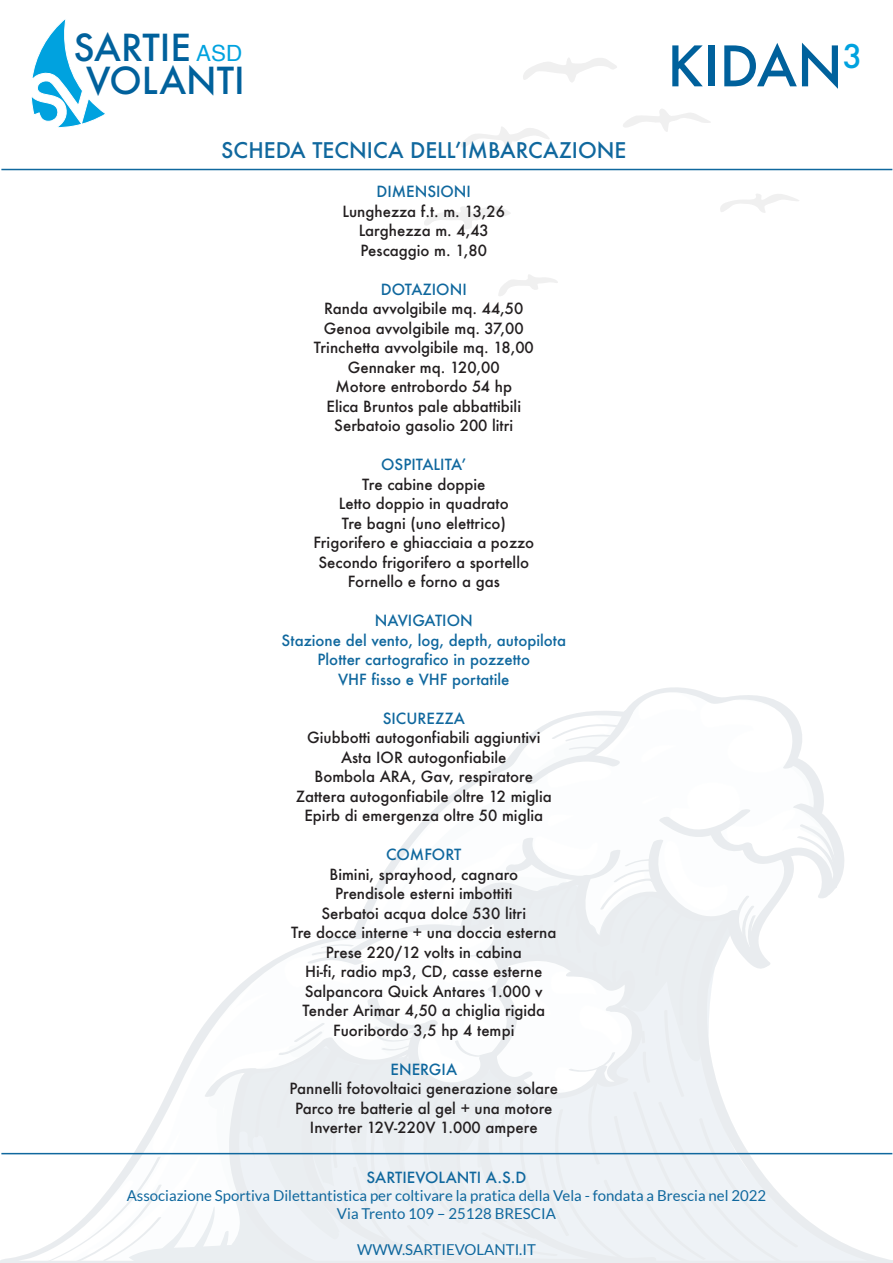
<style>
.page{position:relative;width:893px;height:1263px;background:#fff}
.page>*{position:absolute;margin:0;border:0;box-sizing:border-box;transform-origin:0 0}
.t1{font:500 54.3px "Futura";color:#00619c}
.t2{font:500 36.15px/32.5px "Futura";color:#00619c}
.t3{font:22.35px "Helvetica";color:#00a2df}
.t4{font:500 21px "Futura";color:#10689e}
.t5{font:500 15px/19.5px "Futura";color:#231f20;text-align:center}
.t6{font:500 15px/19.5px "Futura";color:#10689e;text-align:center}
.t7{font:15px/18px "Lato";color:#10689e;text-align:center}
</style>
<div class="page">
<svg style="left:18px;top:687px;width:842px;height:576px"></svg>
<svg style="left:31px;top:19px;width:74px;height:109px"></svg>
<svg style="left:498px;top:275px;width:60px;height:21px"></svg>
<svg style="left:424px;top:206px;width:87px;height:23px"></svg>
<svg style="left:461px;top:127px;width:88px;height:22px"></svg>
<svg style="left:523px;top:58px;width:94px;height:24px"></svg>
<svg style="left:623px;top:109px;width:88px;height:23px"></svg>
<svg style="left:720px;top:194px;width:79px;height:19px"></svg>
<hr style="left:1px;top:169px;width:891px;height:1px;background:#10689e">
<hr style="left:1px;top:1153px;width:891px;height:1px;background:#10689e">
<h2 class="t2" style="left:86px;top:31px;width:160px;text-indent:-13px">SARTIE<br>VOLANTI</h2>
<h3 class="t3" style="left:196px;top:36px;width:48px">ASD</h3>
<h3 class="t4" style="left:221px;top:136px;width:407px">SCHEDA TECNICA DELLʼIMBARCAZIONE</h3>
<p class="t6" style="left:376px;top:182px;width:96px">DIMENSIONI</p>
<p class="t5" style="left:342px;top:201px;width:164px">Lunghezza f.t. m. 13,26<br>Larghezza m. 4,43<br>Pescaggio m. 1,80</p>
<p class="t6" style="left:381px;top:279px;width:87px">DOTAZIONI</p>
<p class="t5" style="left:314px;top:299px;width:222px">Randa avvolgibile mq. 44,50<br>Genoa avvolgibile mq. 37,00<br>Trinchetta avvolgibile mq. 18,00<br>Gennaker mq. 120,00<br>Motore entrobordo 54 hp<br>Elica Bruntos pale abbattibili<br>Serbatoio gasolio 200 litri</p>
<p class="t6" style="left:381px;top:455px;width:87px">OSPITALITAʼ</p>
<p class="t5" style="left:313px;top:474px;width:222px">Tre cabine doppie<br>Letto doppio in quadrato<br>Tre bagni (uno elettrico)<br>Frigorifero e ghiacciaia a pozzo<br>Secondo frigorifero a sportello<br>Fornello e forno a gas</p>
<p class="t6" style="left:281px;top:611px;width:286px">NAVIGATION<br>Stazione del vento, log, depth, autopilota<br>Plotter cartografico in pozzetto<br>VHF fisso e VHF portatile</p>
<p class="t6" style="left:383px;top:708px;width:84px">SICUREZZA</p>
<p class="t5" style="left:296px;top:728px;width:257px">Giubbotti autogonfiabili aggiuntivi Asta IOR autogonfiabile<br>Bombola ARA, Gav, respiratore Zattera autogonfiabile oltre 12 miglia Epirb di emergenza oltre 50 miglia</p>
<p class="t6" style="left:386px;top:845px;width:77px">COMFORT</p>
<p class="t5" style="left:291px;top:864px;width:267px">Bimini, sprayhood, cagnaro<br>Prendisole esterni imbottiti<br>Serbatoi acqua dolce 530 litri<br>Tre docce interne + una doccia esterna<br>Prese 220/12 volts in cabina<br>Hi-fi, radio mp3, CD, casse esterne<br>Salpancora Quick Antares 1.000 v<br>Tender Arimar 4,50 a chiglia rigida<br>Fuoribordo 3,5 hp 4 tempi</p>
<p class="t6" style="left:391px;top:1059px;width:68px">ENERGIA</p>
<p class="t5" style="left:290px;top:1079px;width:270px">Pannelli fotovoltaici generazione solare<br>Parco tre batterie al gel + una motore<br>Inverter 12V-220V 1.000 ampere</p>
<h1 class="t1" style="left:667px;top:29px;width:196px">KIDAN<sup>3</sup></h1>
<p class="t6" style="left:367px;top:1167px;width:161px">SARTIEVOLANTI A.S.D</p>
<p class="t7" style="left:127px;top:1186px;width:641px">Associazione Sportiva Dilettantistica per coltivare la pratica della Vela - fondata a Brescia nel 2022<br>Via Trento 109 – 25128 BRESCIA</p>
<p class="t7" style="left:357px;top:1240px;width:180px">WWW.SARTIEVOLANTI.IT</p>
</div>
